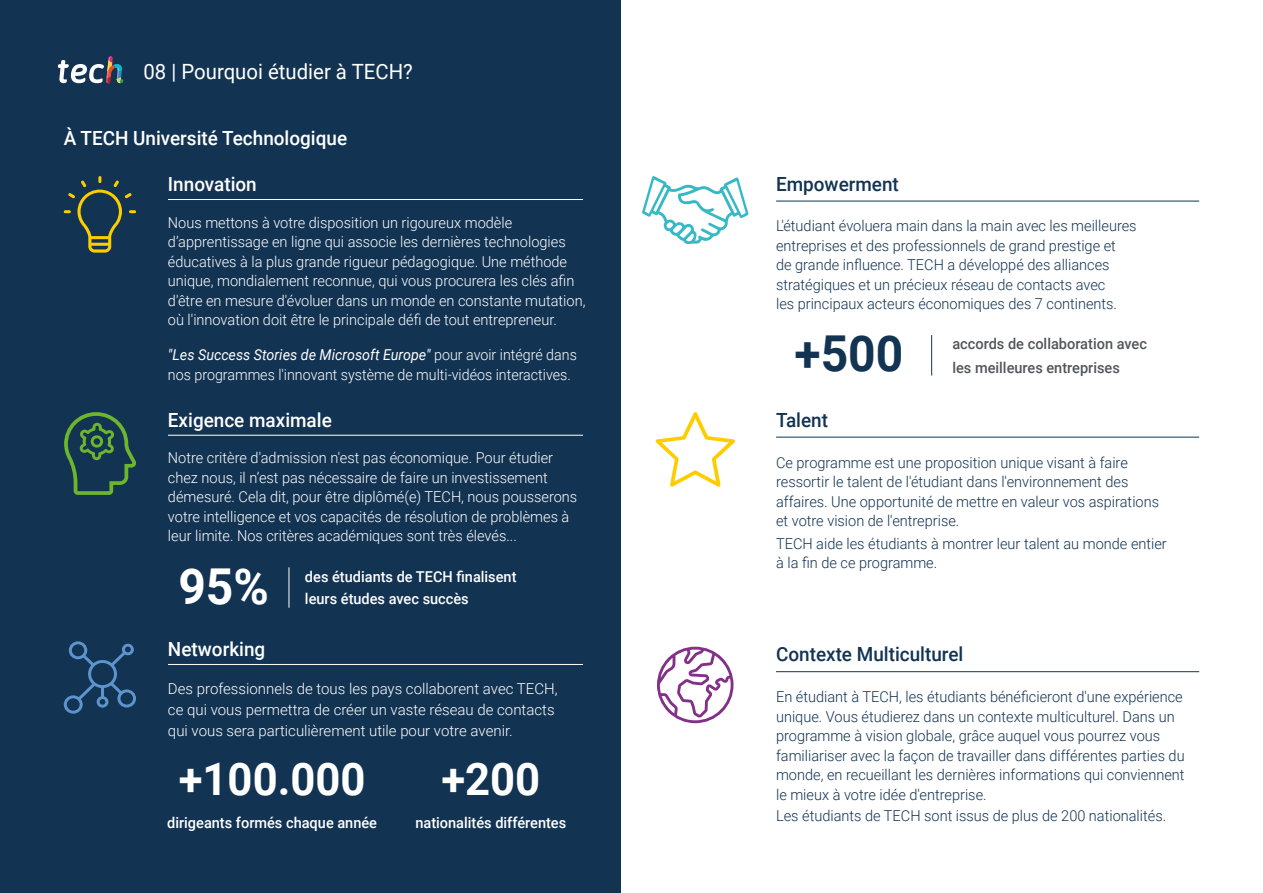
<style>
.page{position:relative;width:1263px;height:893px;background:#fff}
.page>*{position:absolute;margin:0;border:0;box-sizing:border-box;transform-origin:0 0}
.t1{font:700 49.5px "Roboto";color:#123352}
.t2{font:700 49.5px "Roboto";color:#fff}
.t3{font:700 45px "Roboto";color:#fff}
.t4{font:21px "Roboto";color:#fff}
.t5{font:500 19.5px "Roboto";color:#fff}
.t6{font:500 19.5px "Roboto";color:#123352}
.t7{font:300 15px/19.5px "Roboto";color:#123352}
.t8{font:300 15px/19.5px "Roboto";color:#fff}
.t9{font:300 15px/19.5px "Roboto";color:#fff;scale:.95 1}
.t10{font:500 15px "Roboto";color:#fff}
.t11{font:500 15px "Roboto";color:#52555b}
.s1{font-weight:400;font-style:italic}
</style>
<div class="page">
<div style="left:0;top:0;width:621px;height:893px;background:#123352"></div>
<hr style="left:1262px;top:344px;width:1px;height:549px;background:#123352">
<hr style="left:776px;top:201px;width:423px;height:1px;background:#123352">
<hr style="left:931px;top:335px;width:1px;height:40px;background:#123352">
<hr style="left:168px;top:664px;width:415px;height:1px;background:#fff">
<hr style="left:168px;top:199px;width:415px;height:1px;background:#fff">
<hr style="left:289px;top:567px;width:1px;height:41px;background:#fff">
<hr style="left:168px;top:435px;width:415px;height:1px;background:#fff">
<svg style="left:64px;top:412px;width:72px;height:83px"></svg>
<hr style="left:776px;top:671px;width:423px;height:1px;background:#123352">
<hr style="left:776px;top:437px;width:423px;height:1px;background:#123352">
<svg style="left:64px;top:176px;width:72px;height:77px"></svg>
<svg style="left:64px;top:641px;width:72px;height:73px"></svg>
<svg style="left:642px;top:176px;width:107px;height:68px"></svg>
<svg style="left:657px;top:647px;width:76px;height:76px"></svg>
<svg style="left:655px;top:412px;width:80px;height:75px"></svg>
<svg style="left:58px;top:57px;width:65px;height:27px"></svg>
<h3 class="t4" style="left:144px;top:57px;width:271px">08 | Pourquoi étudier à TECH?</h3>
<h3 class="t5" style="left:64px;top:125px;width:285px">À TECH Université Technologique</h3>
<h3 class="t5" style="left:168px;top:170px;width:90px">Innovation</h3>
<p class="t8" style="left:168px;top:212px;width:419px">Nous mettons à votre disposition un rigoureux modèle d’apprentissage en ligne qui associe les dernières technologies éducatives à la plus grande rigueur pédagogique. Une méthode unique, mondialement reconnue, qui vous procurera les clés afin d'être en mesure d'évoluer dans un monde en constante mutation, où l'innovation doit être le principale défi de tout entrepreneur.</p>
<p class="t9" style="left:168px;top:344px;width:432px"><span class="s1">"Les Success Stories de Microsoft Europe"</span> pour avoir intégré dans nos programmes l'innovant système de multi-vidéos interactives.</p>
<h3 class="t5" style="left:168px;top:406px;width:165px">Exigence maximale</h3>
<p class="t8" style="left:168px;top:448px;width:411px">Notre critère d'admission n'est pas économique. Pour étudier chez nous, il n’est pas nécessaire de faire un investissement démesuré. Cela dit, pour être diplômé(e) TECH, nous pousserons votre intelligence et vos capacités de résolution de problèmes à leur limite. Nos critères académiques sont très élevés...</p>
<h1 class="t2" style="left:178px;top:552px;width:92px">95%</h1>
<p class="t10" style="left:305px;top:566px;width:213px">des étudiants de TECH finalisent</p>
<p class="t10" style="left:305px;top:588px;width:165px">leurs études avec succès</p>
<h3 class="t5" style="left:168px;top:635px;width:99px">Networking</h3>
<p class="t8" style="left:168px;top:678px;width:391px;line-height:21px">Des professionnels de tous les pays collaborent avec TECH, ce qui vous permettra de créer un vaste réseau de contacts qui vous sera particulièrement utile pour votre avenir.</p>
<h2 class="t3" style="left:179px;top:748px;width:188px">+100.000</h2>
<p class="t10" style="left:167px;top:812px;width:211px">dirigeants formés chaque année</p>
<h2 class="t3" style="left:441px;top:748px;width:100px">+200</h2>
<p class="t10" style="left:415px;top:812px;width:152px">nationalités différentes</p>
<h3 class="t6" style="left:776px;top:170px;width:124px">Empowerment</h3>
<p class="t7" style="left:776px;top:216px;width:362px">L'étudiant évoluera main dans la main avec les meilleures entreprises et des professionnels de grand prestige et<br>de grande influence. TECH a développé des alliances stratégiques et un précieux réseau de contacts avec<br>les principaux acteurs économiques des 7 continents.</p>
<p class="t11" style="left:952px;top:333px;width:196px">accords de collaboration avec</p>
<h1 class="t1" style="left:794px;top:319px;width:110px">+500</h1>
<p class="t11" style="left:952px;top:357px;width:169px">les meilleures entreprises</p>
<h3 class="t6" style="left:776px;top:406px;width:53px">Talent</h3>
<p class="t7" style="left:776px;top:452px;width:384px">Ce programme est une proposition unique visant à faire ressortir le talent de l'étudiant dans l'environnement des affaires. Une opportunité de mettre en valeur vos aspirations et votre vision de l'entreprise.</p>
<p class="t7" style="left:776px;top:533px;width:392px">TECH aide les étudiants à montrer leur talent au monde entier à la fin de ce programme.</p>
<h3 class="t6" style="left:776px;top:641px;width:189px">Contexte Multiculturel</h3>
<p class="t7" style="left:776px;top:686px;width:410px">En étudiant à TECH, les étudiants bénéficieront d'une expérience unique. Vous étudierez dans un contexte multiculturel. Dans un programme à vision globale, grâce auquel vous pourrez vous familiariser avec la façon de travailler dans différentes parties du monde, en recueillant les dernières informations qui conviennent le mieux à votre idée d'entreprise.</p>
<p class="t7" style="left:776px;top:805px;width:392px">Les étudiants de TECH sont issus de plus de 200 nationalités.</p>
</div>
